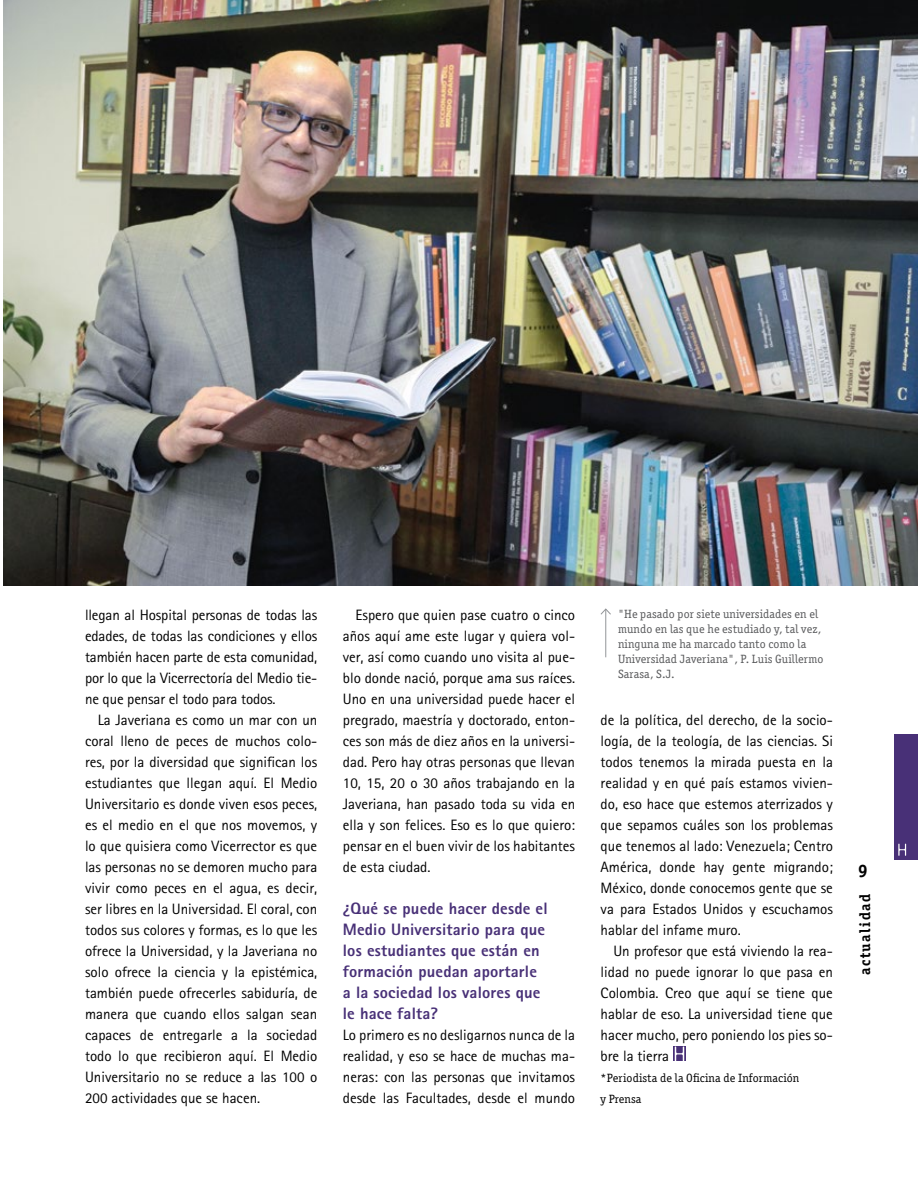
<style>
.page{position:relative;width:918px;height:1188px;background:#fff}
.page>*{position:absolute;margin:0;border:0;box-sizing:border-box;transform-origin:0 0}
.t1{font:700 18px "Officina Sans ITC";color:#000}
.t2{font:800 16.5px/21px "AT Rotis Sans Serif";letter-spacing:.01em;color:#483077}
.t3{font:15px/21px "AT Rotis Sans Serif";color:#000;text-align:justify}
.t4{font:700 15px "Officina Ser ITC";letter-spacing:.1em;color:#000}
.t5{font:12px/15px "Officina Ser ITC";letter-spacing:.01em;color:#58595b}
.t6{font:12px/21px "Officina Ser ITC";letter-spacing:.01em;color:#000}
</style>
<div class="page">
<div style="left:894px;top:734px;width:24px;height:126px;background:#483077"></div>
<svg style="left:898px;top:844px;width:8px;height:12px"></svg>
<div style="left:673px;top:1047px;width:13px;height:14px;background:#756398"></div>
<svg style="left:675px;top:1047px;width:9px;height:14px"></svg>
<img style="left:3px;top:0;width:915px;height:585px">
<hr style="left:605px;top:609px;width:1px;height:48px;background:#939598">
<svg style="left:600px;top:608px;width:11px;height:7px"></svg>
<p class="t3" style="left:85px;top:604px;width:234px">llegan al Hospital personas de todas las edades, de todas las condiciones y ellos también hacen parte de esta comunidad, por lo que la Vicerrectoría del Medio tie&shy;ne que pensar el todo para todos.</p>
<p class="t3" style="left:85px;top:709px;width:234px;text-indent:13px">La Javeriana es como un mar con un coral lleno de peces de muchos colo&shy;res, por la diversidad que significan los estudiantes que llegan aquí. El Medio Universitario es donde viven esos peces, es el medio en el que nos movemos, y lo que quisiera como Vicerrector es que las personas no se demoren mucho para vivir como peces en el agua, es decir, ser libres en la Universidad. El coral, con todos sus colores y formas, es lo que les ofrece la Universidad, y la Javeriana no solo ofrece la ciencia y la epistémica, también puede ofrecerles sabiduría, de manera que cuando ellos salgan sean capaces de entregarle a la sociedad todo lo que recibieron aquí. El Medio Universitario no se reduce a las 100 o 200 actividades que se hacen.</p>
<p class="t3" style="left:343px;top:604px;width:234px;text-indent:13px">Espero que quien pase cuatro o cinco años aquí ame este lugar y quiera vol&shy;ver, así como cuando uno visita al pue&shy;blo donde nació, porque ama sus raíces.<br>Uno en una universidad puede hacer el pregrado, maestría y doctorado, enton&shy;ces son más de diez años en la universi&shy;dad. Pero hay otras personas que llevan 10, 15, 20 o 30 años trabajando en la Javeriana, han pasado toda su vida en ella y son felices. Eso es lo que quiero: pensar en el buen vivir de los habitantes de esta ciudad.</p>
<p class="t2" style="left:343px;top:898px;width:206px">¿Qué se puede hacer desde el<br>Medio Universitario para que los estudiantes que están en formación puedan aportarle a la sociedad los valores que le hace falta?</p>
<p class="t3" style="left:343px;top:1024px;width:234px">Lo primero es no desligarnos nunca de la realidad, y eso se hace de muchas ma&shy;neras: con las personas que invitamos desde las Facultades, desde el mundo</p>
<p class="t5" style="left:618px;top:606px;width:207px">"He pasado por siete universidades en el mundo en las que he estudiado y, tal vez, ninguna me ha marcado tanto como la Universidad Javeriana", P. Luis Guillermo Sarasa, S.J.</p>
<p class="t3" style="left:601px;top:709px;width:234px">de la política, del derecho, de la socio&shy;logía, de la teología, de las ciencias. Si todos tenemos la mirada puesta en la realidad y en qué país estamos vivien&shy;do, eso hace que estemos aterrizados y que sepamos cuáles son los problemas que tenemos al lado: Venezuela; Centro América, donde hay gente migrando; México, donde conocemos gente que se va para Estados Unidos y escuchamos hablar del infame muro.</p>
<p class="t3" style="left:601px;top:940px;width:234px;text-indent:13px">Un profesor que está viviendo la rea&shy;lidad no puede ignorar lo que pasa en Colombia. Creo que aquí se tiene que hablar de eso. La universidad tiene que hacer mucho, pero poniendo los pies so&shy;bre la tierra</p>
<p class="t6" style="left:601px;top:1067px;width:200px">*Periodista de la Oficina de Información y Prensa</p>
<p class="t1" style="left:858px;top:859px;width:11px">9</p>
<p class="t4" style="left:856px;top:975px;width:82px;rotate:-90deg">actualidad</p>
</div>
